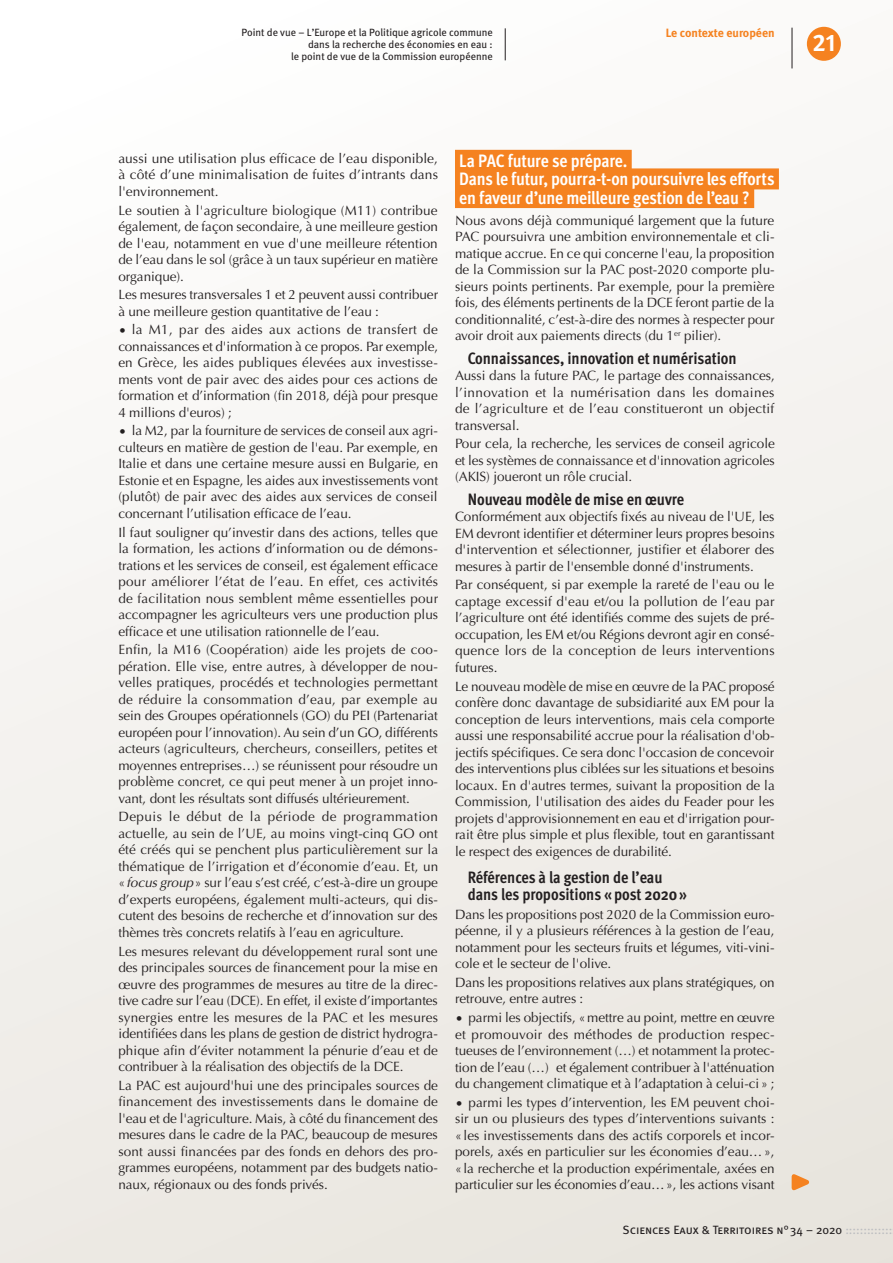
<style>
.page{position:relative;width:893px;height:1263px;background:#fff}
.page>*{position:absolute;margin:0;border:0;box-sizing:border-box;transform-origin:0 0}
.t1{font:24px "Meta Bold Caps Expert";color:#fff}
.t2{font:700 18px "Meta Cond OT";letter-spacing:-.015em;color:#fff}
.t3{font:700 16.5px/17px "Meta Cond OT";color:#231f20}
.t4{font:13.5px/16.5px "Optima";letter-spacing:-.005em;color:#231f20;text-align:justify}
.t5{font:12px "Meta Book Caps";color:#231f20}
.roulette_section{font:700 12px "Meta";color:#f58220}
.roulette_article{font:10.5px/12px "Meta Book LF";color:#231f20;text-align:right}
.s1{font-style:italic}
.s2{color:#bcbdc0}
</style>
<div class="page">
<div style="left:0;top:0;width:893px;height:1263px;background:linear-gradient(to bottom,#fdfdfd,#e9e6e0)"></div>
<svg style="left:788px;top:1169px;width:30px;height:25px"></svg>
<div style="left:455px;top:150px;width:177px;height:21px;background:#f58220"></div>
<div style="left:455px;top:168px;width:324px;height:21px;background:#f58220"></div>
<div style="left:455px;top:187px;width:299px;height:21px;background:#f58220"></div>
<hr style="left:505px;top:28px;width:1px;height:32px;background:#231f20">
<div style="left:807px;top:27px;width:34px;height:34px;background:#f58220;border-radius:50%"></div>
<hr style="left:792px;top:28px;width:1px;height:40px;background:#231f20">
<p class="roulette_article" style="left:242px;top:26px;width:253px">Point de vue – L’Europe et la Politique agricole commune dans la recherche des économies en eau :<br>le point de vue de la Commission européenne</p>
<p class="roulette_section" style="left:666px;top:26px;width:110px">Le contexte européen</p>
<p class="t4" style="left:118px;top:150px;width:321px">aussi une utilisation plus efficace de l’eau disponible, à côté d’une minimalisation de fuites d’intrants dans l'environnement.</p>
<p class="t4" style="left:118px;top:202px;width:321px">Le soutien à l'agriculture biologique (M11) contribue également, de façon secondaire, à une meilleure gestion de l'eau, notamment en vue d'une meilleure rétention de l’eau dans le sol (grâce à un taux supérieur en matière organique).</p>
<p class="t4" style="left:118px;top:287px;width:321px">Les mesures transversales 1 et 2 peuvent aussi contribuer à une meilleure gestion quantitative de l’eau :</p>
<p class="t4" style="left:118px;top:322px;width:321px">• la M1, par des aides aux actions de transfert de connaissances et d'information à ce propos. Par exemple, en Grèce, les aides publiques élevées aux investisse&shy;ments vont de pair avec des aides pour ces actions de formation et d’information (fin 2018, déjà pour presque 4 millions d'euros) ;</p>
<p class="t4" style="left:118px;top:423px;width:321px">• la M2, par la fourniture de services de conseil aux agri&shy;culteurs en matière de gestion de l'eau. Par exemple, en Italie et dans une certaine mesure aussi en Bulgarie, en Estonie et en Espagne, les aides aux investissements vont (plutôt) de pair avec des aides aux services de conseil concernant l’utilisation efficace de l’eau.</p>
<p class="t4" style="left:118px;top:524px;width:321px">Il faut souligner qu’investir dans des actions, telles que la formation, les actions d’information ou de démons&shy;trations et les services de conseil, est également efficace pour améliorer l’état de l’eau. En effet, ces activités de facilitation nous semblent même essentielles pour accompagner les agriculteurs vers une production plus efficace et une utilisation rationnelle de l’eau.</p>
<p class="t4" style="left:118px;top:642px;width:321px">Enfin, la M16 (Coopération) aide les projets de coo&shy;pération. Elle vise, entre autres, à développer de nou&shy;velles pratiques, procédés et technologies permettant de réduire la consommation d’eau, par exemple au sein des Groupes opérationnels (GO) du PEI (Partenariat européen pour l’innovation). Au sein d’un GO, différents acteurs (agriculteurs, chercheurs, conseillers, petites et moyennes entreprises…) se réunissent pour résoudre un problème concret, ce qui peut mener à un projet inno&shy;vant, dont les résultats sont diffusés ultérieurement.</p>
<p class="t4" style="left:118px;top:809px;width:321px">Depuis le début de la période de programmation actuelle, au sein de l’UE, au moins vingt-cinq GO ont été créés qui se penchent plus particulièrement sur la thématique de l’irrigation et d’économie d’eau. Et, un «<span class="s1">focus group</span>» sur l’eau s’est créé, c’est-à-dire un groupe d’experts européens, également multi-acteurs, qui dis&shy;cutent des besoins de recherche et d’innovation sur des thèmes très concrets relatifs à l’eau en agriculture.</p>
<p class="t4" style="left:118px;top:943px;width:321px">Les mesures relevant du développement rural sont une des principales sources de financement pour la mise en œuvre des programmes de mesures au titre de la direc&shy;tive cadre sur l’eau (DCE). En effet, il existe d’importantes synergies entre les mesures de la PAC et les mesures identifiées dans les plans de gestion de district hydrogra&shy;phique afin d’éviter notamment la pénurie d’eau et de contribuer à la réalisation des objectifs de la DCE.</p>
<p class="t4" style="left:118px;top:1077px;width:321px">La PAC est aujourd'hui une des principales sources de financement des investissements dans le domaine de l'eau et de l'agriculture. Mais, à côté du financement des mesures dans le cadre de la PAC, beaucoup de mesures sont aussi financées par des fonds en dehors des pro&shy;grammes européens, notamment par des budgets natio&shy;naux, régionaux ou des fonds privés.</p>
<h1 class="t2" style="left:459px;top:149px;width:170px">La PAC future se prépare.</h1>
<h1 class="t2" style="left:459px;top:168px;width:317px">Dans le futur, pourra-t-on poursuivre les efforts</h1>
<h1 class="t2" style="left:459px;top:186px;width:292px">en faveur d’une meilleure gestion de l’eau ?</h1>
<p class="t4" style="left:455px;top:212px;width:321px">Nous avons déjà communiqué largement que la future PAC poursuivra une ambition environnementale et cli&shy;matique accrue. En ce qui concerne l'eau, la proposition de la Commission sur la PAC post-2020 comporte plu&shy;sieurs points pertinents. Par exemple, pour la première fois, des éléments pertinents de la DCE feront partie de la conditionnalité, c’est-à-dire des normes à respecter pour avoir droit aux paiements directs (du 1<sup>er</sup> pilier).</p>
<h2 class="t3" style="left:468px;top:350px;width:270px">Connaissances, innovation et numérisation</h2>
<p class="t4" style="left:455px;top:368px;width:321px">Aussi dans la future PAC, le partage des connaissances, l’innovation et la numérisation dans les domaines de l’agriculture et de l’eau constitueront un objectif transversal.</p>
<p class="t4" style="left:455px;top:436px;width:321px">Pour cela, la recherche, les services de conseil agricole et les systèmes de connaissance et d'innovation agricoles (AKIS) joueront un rôle crucial.</p>
<h2 class="t3" style="left:468px;top:491px;width:218px">Nouveau modèle de mise en œuvre</h2>
<p class="t4" style="left:455px;top:509px;width:321px">Conformément aux objectifs fixés au niveau de l'UE, les EM devront identifier et déterminer leurs propres besoins d'intervention et sélectionner, justifier et élaborer des mesures à partir de l'ensemble donné d'instruments.</p>
<p class="t4" style="left:455px;top:577px;width:321px">Par conséquent, si par exemple la rareté de l'eau ou le captage excessif d'eau et/ou la pollution de l’eau par l’agriculture ont été identifiés comme des sujets de pré&shy;occupation, les EM et/ou Régions devront agir en consé&shy;quence lors de la conception de leurs interventions futures.</p>
<p class="t4" style="left:455px;top:678px;width:321px">Le nouveau modèle de mise en œuvre de la PAC proposé confère donc davantage de subsidiarité aux EM pour la conception de leurs interventions, mais cela comporte aussi une responsabilité accrue pour la réalisation d'ob&shy;jectifs spécifiques. Ce sera donc l'occasion de concevoir des interventions plus ciblées sur les situations et besoins locaux. En d'autres termes, suivant la proposition de la Commission, l'utilisation des aides du Feader pour les projets d'approvisionnement en eau et d'irrigation pour&shy;rait être plus simple et plus flexible, tout en garantissant le respect des exigences de durabilité.</p>
<h2 class="t3" style="left:468px;top:869px;width:221px">Références à la gestion de l’eau dans les propositions «post 2020»</h2>
<p class="t4" style="left:455px;top:906px;width:321px">Dans les propositions post 2020 de la Commission euro&shy;péenne, il y a plusieurs références à la gestion de l’eau, notamment pour les secteurs fruits et légumes, viti-vini&shy;cole et le secteur de l'olive.</p>
<p class="t4" style="left:455px;top:974px;width:321px">Dans les propositions relatives aux plans stratégiques, on retrouve, entre autres :</p>
<p class="t4" style="left:455px;top:1009px;width:321px">• parmi les objectifs, «mettre au point, mettre en œuvre et promouvoir des méthodes de production respec&shy;tueuses de l’environnement (…) et notamment la protec&shy;tion de l’eau (…) et également contribuer à l'atténuation du changement climatique et à l’adaptation à celui-ci » ;</p>
<p class="t4" style="left:455px;top:1094px;width:321px">• parmi les types d’intervention, les EM peuvent choi&shy;sir un ou plusieurs des types d’interventions suivants : « les investissements dans des actifs corporels et incor&shy;porels, axés en particulier sur les économies d’eau…», «la recherche et la production expérimentale, axées en particulier sur les économies d’eau…», les actions visant</p>
<h1 class="t1" style="left:812px;top:28px;width:25px">21</h1>
<p class="t5" style="left:623px;top:1223px;width:271px">Sciences Eaux &amp; Territoires n°34 – 2020 <span class="s2">:::::::::::::</span></p>
</div>
